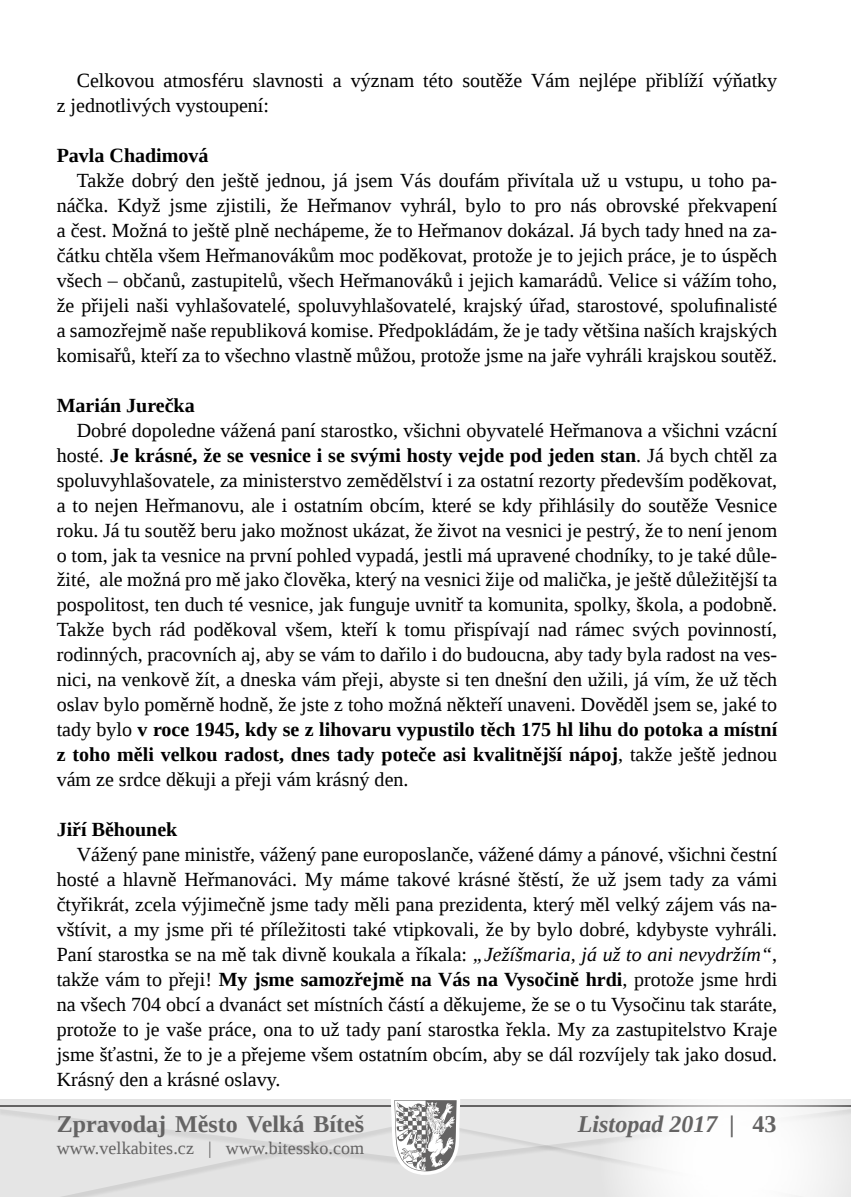
<style>
.page{position:relative;width:851px;height:1197px;background:#fff}
.page>*{position:absolute;margin:0;border:0;box-sizing:border-box;transform-origin:0 0}
.t1{font:700 24px "Liberation Serif";color:#646363}
.t2{font:italic 700 24px "Liberation Serif";color:#646363}
.t3{font:20px/25px "Liberation Serif";color:#000;text-align:justify}
.t4{font:700 20px "Liberation Serif";color:#000}
.t5{font:18px "Liberation Serif";letter-spacing:.005em;color:#646363}
.s1{font-weight:700}
.s2{font-style:italic}
.s3{font-style:normal}
</style>
<div class="page">
<svg style="left:0;top:1099px;width:598px;height:97px;background:#ddd"></svg>
<svg style="left:598px;top:1099px;width:252px;height:97px"></svg>
<p class="t3" style="left:57px;top:68px;width:722px;text-indent:20px">Celkovou atmosféru slavnosti a význam této soutěže Vám nejlépe přiblíží výňatky z jednotlivých vystoupení:</p>
<p class="t4" style="left:57px;top:142px;width:153px">Pavla Chadimová</p>
<p class="t3" style="left:57px;top:168px;width:722px;text-indent:20px">Takže dobrý den ještě jednou, já jsem Vás doufám přivítala už u vstupu, u toho pa&shy;náčka. Když jsme zjistili, že Heřmanov vyhrál, bylo to pro nás obrovské překvapení a čest. Možná to ještě plně nechápeme, že to Heřmanov dokázal. Já bych tady hned na za&shy;čátku chtěla všem Heřmanovákům moc poděkovat, protože je to jejich práce, je to úspěch všech – občanů, zastupitelů, všech Heřmanováků i jejich kamarádů. Velice si vážím toho, že přijeli naši vyhlašovatelé, spoluvyhlašovatelé, krajský úřad, starostové, spolufinalisté a samozřejmě naše republiková komise. Předpokládám, že je tady většina naších krajských komisařů, kteří za to všechno vlastně můžou, protože jsme na jaře vyhráli krajskou soutěž.</p>
<p class="t4" style="left:57px;top:391px;width:139px">Marián Jurečka</p>
<p class="t3" style="left:57px;top:417px;width:722px;text-indent:20px">Dobré dopoledne vážená paní starostko, všichni obyvatelé Heřmanova a všichni vzácní hosté. <span class="s1">Je krásné, že se vesnice i se svými hosty vejde pod jeden stan</span>. Já bych chtěl za spoluvyhlašovatele, za ministerstvo zemědělství i za ostatní rezorty především poděkovat, a to nejen Heřmanovu, ale i ostatním obcím, které se kdy přihlásily do soutěže Vesnice roku. Já tu soutěž beru jako možnost ukázat, že život na vesnici je pestrý, že to není jenom o tom, jak ta vesnice na první pohled vypadá, jestli má upravené chodníky, to je také důle&shy;žité, ale možná pro mě jako člověka, který na vesnici žije od malička, je ještě důležitější ta pospolitost, ten duch té vesnice, jak funguje uvnitř ta komunita, spolky, škola, a podobně.<br>Takže bych rád poděkoval všem, kteří k tomu přispívají nad rámec svých povinností, rodinných, pracovních aj, aby se vám to dařilo i do budoucna, aby tady byla radost na ves&shy;nici, na venkově žít, a dneska vám přeji, abyste si ten dnešní den užili, já vím, že už těch oslav bylo poměrně hodně, že jste z toho možná někteří unaveni. Dověděl jsem se, jaké to tady bylo <span class="s1">v roce 1945, kdy se z lihovaru vypustilo těch 175 hl lihu do potoka a místní z toho měli velkou radost, dnes tady poteče asi kvalitnější nápoj</span>, takže ještě jednou vám ze srdce děkuji a přeji vám krásný den.</p>
<p class="t4" style="left:57px;top:815px;width:122px">Jiří Běhounek</p>
<p class="t3" style="left:57px;top:841px;width:722px;text-indent:20px">Vážený pane ministře, vážený pane europoslanče, vážené dámy a pánové, všichni čestní hosté a hlavně Heřmanováci. My máme takové krásné štěstí, že už jsem tady za vámi čtyřikrát, zcela výjimečně jsme tady měli pana prezidenta, který měl velký zájem vás na&shy;vštívit, a my jsme při té příležitosti také vtipkovali, že by bylo dobré, kdybyste vyhráli.<br>Paní starostka se na mě tak divně koukala a říkala: <span class="s2">„Ježíšmaria, já už to ani nevydržím“</span>, takže vám to přeji! <span class="s1">My jsme samozřejmě na Vás na Vysočině hrdi</span>, protože jsme hrdi na všech 704 obcí a dvanáct set místních částí a děkujeme, že se o tu Vysočinu tak staráte, protože to je vaše práce, ona to už tady paní starostka řekla. My za zastupitelstvo Kraje jsme šťastni, že to je a přejeme všem ostatním obcím, aby se dál rozvíjely tak jako dosud.<br>Krásný den a krásné oslavy.</p>
<p class="t1" style="left:57px;top:1107px;width:309px">Zpravodaj Město Velká Bíteš</p>
<p class="t5" style="left:57px;top:1135px;width:309px">www.velkabites.cz | www.bitessko.com</p>
<p class="t2" style="left:578px;top:1108px;width:200px">Listopad 2017 | <span class="s3">43</span></p>
</div>
